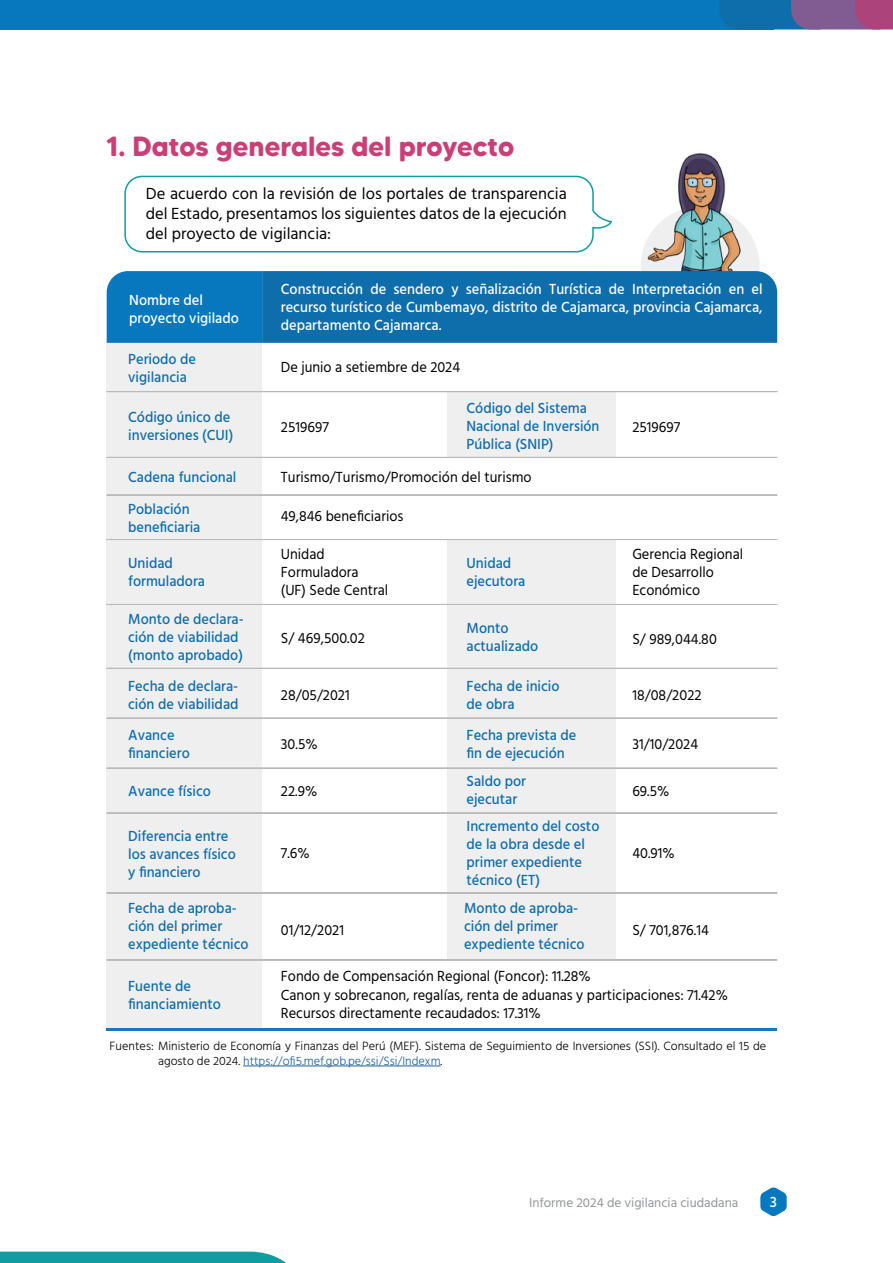
<style>
.page{position:relative;width:893px;height:1263px;background:#fff}
.page>*{position:absolute;margin:0;border:0;box-sizing:border-box;transform-origin:0 0}
.t1{font:700 27.75px "MADE Tommy Soft";color:#c93f77}
.t2{font:16.5px/19.8px "Hind";color:#000;text-align:justify}
.t3{font:500 15.45px "Hind";color:#fff}
.t4{font:500 15px/18px "Hind";color:#0e6dab;scale:.96 1}
.t5{font:15px/18px "Hind";color:#000;scale:.96 1}
.t6{font:500 15px/18px "Hind";color:#fff;scale:.96 1}
.t7{font:13.2px "Hind";color:#939598}
.t8{font:300 12.3px/14.7px "Hind";color:#000}
.s1{color:#215e9e}
</style>
<div class="page">
<svg style="left:760px;top:1187px;width:27px;height:29px"></svg>
<div style="left:0;top:0;width:773px;height:29px;background:#0778be"></div>
<svg style="left:720px;top:0;width:173px;height:29px;background:#585e98"></svg>
<svg style="left:0;top:1251px;width:286px;height:12px;background:#26a4a9"></svg>
<img style="left:641px;top:153px;width:118px;height:118px">
<hr style="left:243px;top:1065px;width:198px;height:1px;background:#215e9e">
<svg style="left:124px;top:175px;width:488px;height:78px"></svg>
<div style="left:107px;top:341px;width:155px;height:688px;background:#efeff0"></div>
<div style="left:447px;top:540px;width:168px;height:420px;background:#efeff0"></div>
<hr style="left:107px;top:1029px;width:670px;height:2px;background:#157ab9">
<div style="left:447px;top:392px;width:168px;height:65px;background:#efeff0"></div>
<svg style="left:107px;top:271px;width:670px;height:72px;background:#0e70af"></svg>
<hr style="left:107px;top:391px;width:670px;height:1px;background:#b8babc">
<hr style="left:107px;top:457px;width:670px;height:1px;background:#b8babc">
<hr style="left:107px;top:495px;width:670px;height:1px;background:#b8babc">
<hr style="left:107px;top:539px;width:670px;height:1px;background:#b8babc">
<hr style="left:107px;top:604px;width:670px;height:1px;background:#b8babc">
<hr style="left:107px;top:668px;width:670px;height:1px;background:#b8babc">
<hr style="left:107px;top:718px;width:670px;height:1px;background:#b8babc">
<hr style="left:107px;top:768px;width:670px;height:1px;background:#b8babc">
<hr style="left:107px;top:813px;width:670px;height:1px;background:#b8babc">
<hr style="left:107px;top:892px;width:670px;height:1px;background:#b8babc">
<hr style="left:107px;top:959px;width:670px;height:1px;background:#b8babc">
<h1 class="t1" style="left:106px;top:128px;width:409px">1. Datos generales del proyecto</h1>
<p class="t2" style="left:146px;top:185px;width:422px">De acuerdo con la revisión de los portales de transparencia del Estado, presentamos los siguientes datos de la ejecución del proyecto de vigilancia:</p>
<p class="t6" style="left:129px;top:292px;width:116px">Nombre del proyecto vigilado</p>
<p class="t4" style="left:128px;top:351px;width:72px">Periodo de vigilancia</p>
<p class="t4" style="left:128px;top:409px;width:111px">Código único de inversiones (CUI)</p>
<p class="t4" style="left:128px;top:469px;width:114px">Cadena funcional</p>
<p class="t4" style="left:128px;top:501px;width:77px">Población beneficiaria</p>
<p class="t4" style="left:128px;top:555px;width:82px">Unidad formuladora</p>
<p class="t4" style="left:128px;top:611px;width:122px">Monto de declara&shy;ción de viabilidad (monto aprobado)</p>
<p class="t4" style="left:128px;top:677px;width:116px">Fecha de declara&shy;ción de viabilidad</p>
<p class="t4" style="left:128px;top:726px;width:66px">Avance financiero</p>
<p class="t4" style="left:128px;top:782px;width:88px">Avance físico</p>
<p class="t4" style="left:128px;top:827px;width:114px">Diferencia entre los avances físico y financiero</p>
<p class="t4" style="left:128px;top:900px;width:127px">Fecha de aproba&shy;ción del primer expediente técnico</p>
<p class="t4" style="left:128px;top:978px;width:98px">Fuente de financiamiento</p>
<p class="t6" style="left:281px;top:281px;width:503px;text-align:justify">Construcción de sendero y señalización Turística de Interpretación en el recurso turístico de Cumbemayo, distrito de Cajamarca, provincia Cajamarca, departamento Cajamarca.</p>
<p class="t5" style="left:281px;top:359px;width:188px">De junio a setiembre de 2024</p>
<p class="t4" style="left:467px;top:399px;width:140px">Código del Sistema<br>Nacional de Inversión<br>Pública (SNIP)</p>
<p class="t5" style="left:281px;top:418px;width:52px">2519697</p>
<p class="t5" style="left:632px;top:418px;width:52px">2519697</p>
<p class="t5" style="left:281px;top:469px;width:263px">Turismo/Turismo/Promoción del turismo</p>
<p class="t5" style="left:281px;top:508px;width:129px">49,846 beneficiarios</p>
<p class="t5" style="left:281px;top:546px;width:113px">Unidad<br>Formuladora<br>(UF) Sede Central</p>
<p class="t5" style="left:281px;top:630px;width:89px">S/ 469,500.02</p>
<p class="t5" style="left:281px;top:687px;width:73px">28/05/2021</p>
<p class="t5" style="left:281px;top:736px;width:40px">30.5%</p>
<p class="t5" style="left:281px;top:782px;width:39px">22.9%</p>
<p class="t4" style="left:467px;top:555px;width:63px">Unidad ejecutora</p>
<p class="t4" style="left:467px;top:620px;width:76px">Monto actualizado</p>
<p class="t4" style="left:467px;top:677px;width:98px">Fecha de inicio de obra</p>
<p class="t4" style="left:467px;top:726px;width:116px">Fecha prevista de fin de ejecución</p>
<p class="t4" style="left:467px;top:773px;width:64px">Saldo por ejecutar</p>
<p class="t5" style="left:632px;top:546px;width:117px">Gerencia Regional de Desarrollo<br>Económico</p>
<p class="t5" style="left:632px;top:630px;width:90px">S/ 989,044.80</p>
<p class="t5" style="left:632px;top:687px;width:74px">18/08/2022</p>
<p class="t5" style="left:632px;top:736px;width:70px">31/10/2024</p>
<p class="t5" style="left:632px;top:782px;width:40px">69.5%</p>
<p class="t4" style="left:467px;top:818px;width:140px">Incremento del costo de la obra desde el primer expediente técnico (ET)</p>
<p class="t4" style="left:464px;top:900px;width:127px">Monto de aproba&shy;ción del primer expediente técnico</p>
<p class="t5" style="left:281px;top:845px;width:32px">7.6%</p>
<p class="t5" style="left:632px;top:845px;width:46px">40.91%</p>
<p class="t5" style="left:281px;top:922px;width:67px">01/12/2021</p>
<p class="t5" style="left:632px;top:922px;width:81px">S/ 701,876.14</p>
<p class="t5" style="left:281px;top:968px;width:467px;line-height:18.5px">Fondo de Compensación Regional (Foncor): 11.28%<br>Canon y sobrecanon, regalías, renta de aduanas y participaciones: 71.42%<br>Recursos directamente recaudados: 17.31%</p>
<p class="t8" style="left:158px;top:1039px;width:610px;text-indent:-49px">Fuentes: Ministerio de Economía y Finanzas del Perú (MEF). Sistema de Seguimiento de Inversiones (SSI). Consultado el 15 de agosto de 2024. <span class="s1">https://ofi5.mef.gob.pe/ssi/Ssi/Indexm</span>.</p>
<p class="t7" style="left:529px;top:1193px;width:211px">Informe 2024 de vigilancia ciudadana</p>
<p class="t3" style="left:770px;top:1191px;width:9px">3</p>
</div>
